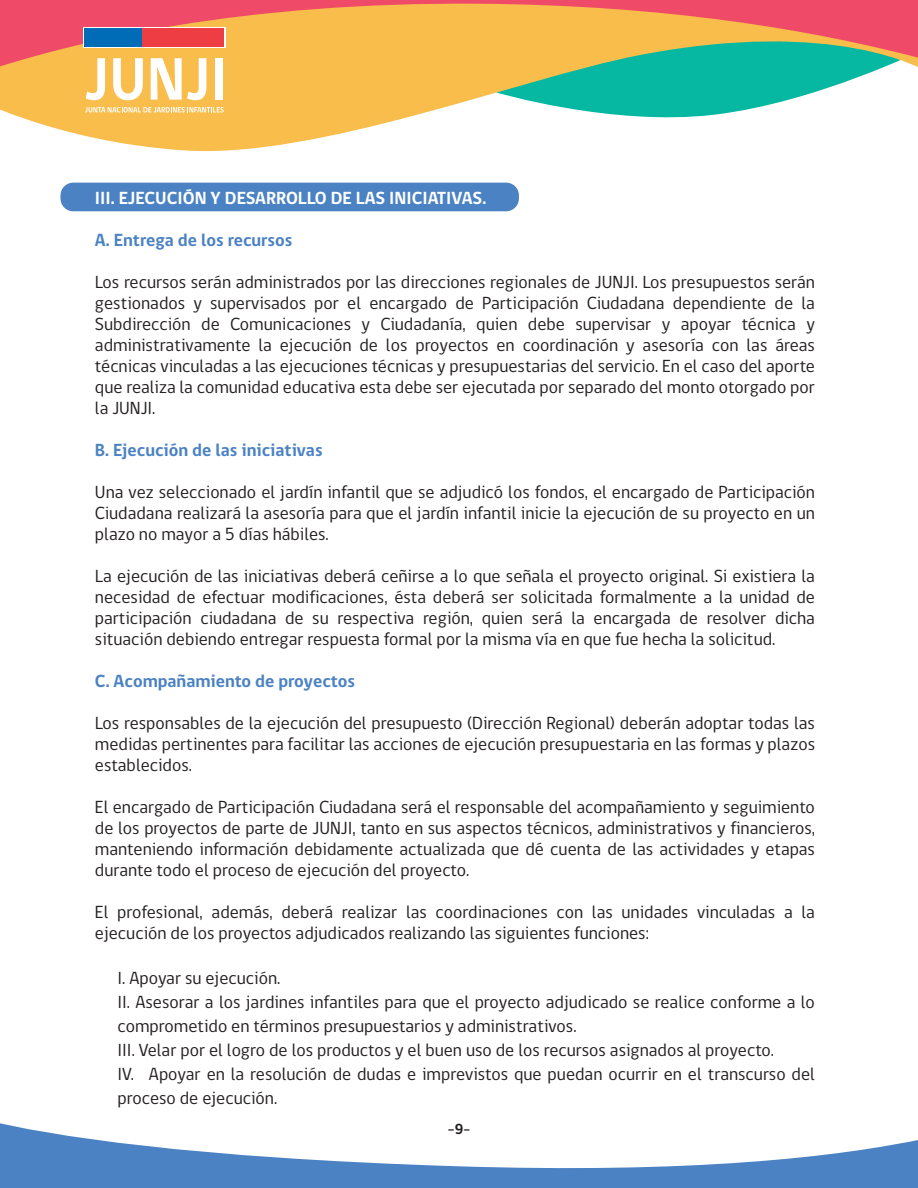
<style>
.page{position:relative;width:918px;height:1188px;background:#fff}
.page>*{position:absolute;margin:0;border:0;box-sizing:border-box;transform-origin:0 0}
.t1{font:18px/21px "gob CL";color:#231f20;text-align:justify}
.t2{font:700 18px "gob CL";color:#4b82c3}
.t3{font:700 18px "gob CL";color:#fff}
.t4{font:700 15px "gob CL";color:#231f20}
</style>
<div class="page">
<div style="left:60px;top:183px;width:459px;height:28px;background:#4b82c3;border-radius:13px"></div>
<svg style="left:0;top:78px;width:856px;height:74px"></svg>
<svg style="left:0;top:0;width:918px;height:78px;background:#d59b60"></svg>
<svg style="left:83px;top:27px;width:143px;height:21px"></svg>
<div style="left:141px;top:29px;width:83px;height:18px;background:#ee3d43"></div>
<div style="left:84px;top:29px;width:57px;height:18px;background:#006cb7"></div>
<svg style="left:86px;top:58px;width:19px;height:42px"></svg>
<svg style="left:113px;top:58px;width:30px;height:42px"></svg>
<svg style="left:151px;top:58px;width:55px;height:42px"></svg>
<div style="left:215px;top:58px;width:8px;height:42px;background:#fff"></div>
<svg style="left:85px;top:107px;width:139px;height:6px"></svg>
<svg style="left:0;top:1123px;width:918px;height:65px"></svg>
<p class="t3" style="left:95px;top:186px;width:393px">III. EJECUCIÓN Y DESARROLLO DE LAS INICIATIVAS.</p>
<p class="t2" style="left:95px;top:228px;width:199px">A. Entrega de los recursos</p>
<p class="t1" style="left:95px;top:272px;width:722px">Los recursos serán administrados por las direcciones regionales de JUNJI. Los presupuestos serán gestionados y supervisados por el encargado de Participación Ciudadana dependiente de la Subdirección de Comunicaciones y Ciudadanía, quien debe supervisar y apoyar técnica y administrativamente la ejecución de los proyectos en coordinación y asesoría con las áreas técnicas vinculadas a las ejecuciones técnicas y presupuestarias del servicio. En el caso del aporte que realiza la comunidad educativa esta debe ser ejecutada por separado del monto otorgado por la JUNJI.</p>
<p class="t2" style="left:95px;top:438px;width:229px">B. Ejecución de las iniciativas</p>
<p class="t1" style="left:95px;top:482px;width:721px">Una vez seleccionado el jardín infantil que se adjudicó los fondos, el encargado de Participación Ciudadana realizará la asesoría para que el jardín infantil inicie la ejecución de su proyecto en un plazo no mayor a 5 días hábiles.</p>
<p class="t1" style="left:95px;top:566px;width:722px">La ejecución de las iniciativas deberá ceñirse a lo que señala el proyecto original. Si existiera la necesidad de efectuar modificaciones, ésta deberá ser solicitada formalmente a la unidad de participación ciudadana de su respectiva región, quien será la encargada de resolver dicha situación debiendo entregar respuesta formal por la misma vía en que fue hecha la solicitud.</p>
<p class="t2" style="left:95px;top:669px;width:262px">C. Acompañamiento de proyectos</p>
<p class="t1" style="left:95px;top:713px;width:722px">Los responsables de la ejecución del presupuesto (Dirección Regional) deberán adoptar todas las medidas pertinentes para facilitar las acciones de ejecución presupuestaria en las formas y plazos establecidos.</p>
<p class="t1" style="left:95px;top:797px;width:722px">El encargado de Participación Ciudadana será el responsable del acompañamiento y seguimiento de los proyectos de parte de JUNJI, tanto en sus aspectos técnicos, administrativos y financieros, manteniendo información debidamente actualizada que dé cuenta de las actividades y etapas durante todo el proceso de ejecución del proyecto.</p>
<p class="t1" style="left:95px;top:902px;width:721px">El profesional, además, deberá realizar las coordinaciones con las unidades vinculadas a la ejecución de los proyectos adjudicados realizando las siguientes funciones:</p>
<p class="t1" style="left:117px;top:967px;width:699px;line-height:24px;text-align:left">I. Apoyar su ejecución.<br>II. Asesorar a los jardines infantiles para que el proyecto adjudicado se realice conforme a lo comprometido en términos presupuestarios y administrativos.<br>III. Velar por el logro de los productos y el buen uso de los recursos asignados al proyecto.<br>IV. Apoyar en la resolución de dudas e imprevistos que puedan ocurrir en el transcurso del proceso de ejecución.</p>
<p class="t4" style="left:447px;top:1119px;width:25px">-9-</p>
</div>
